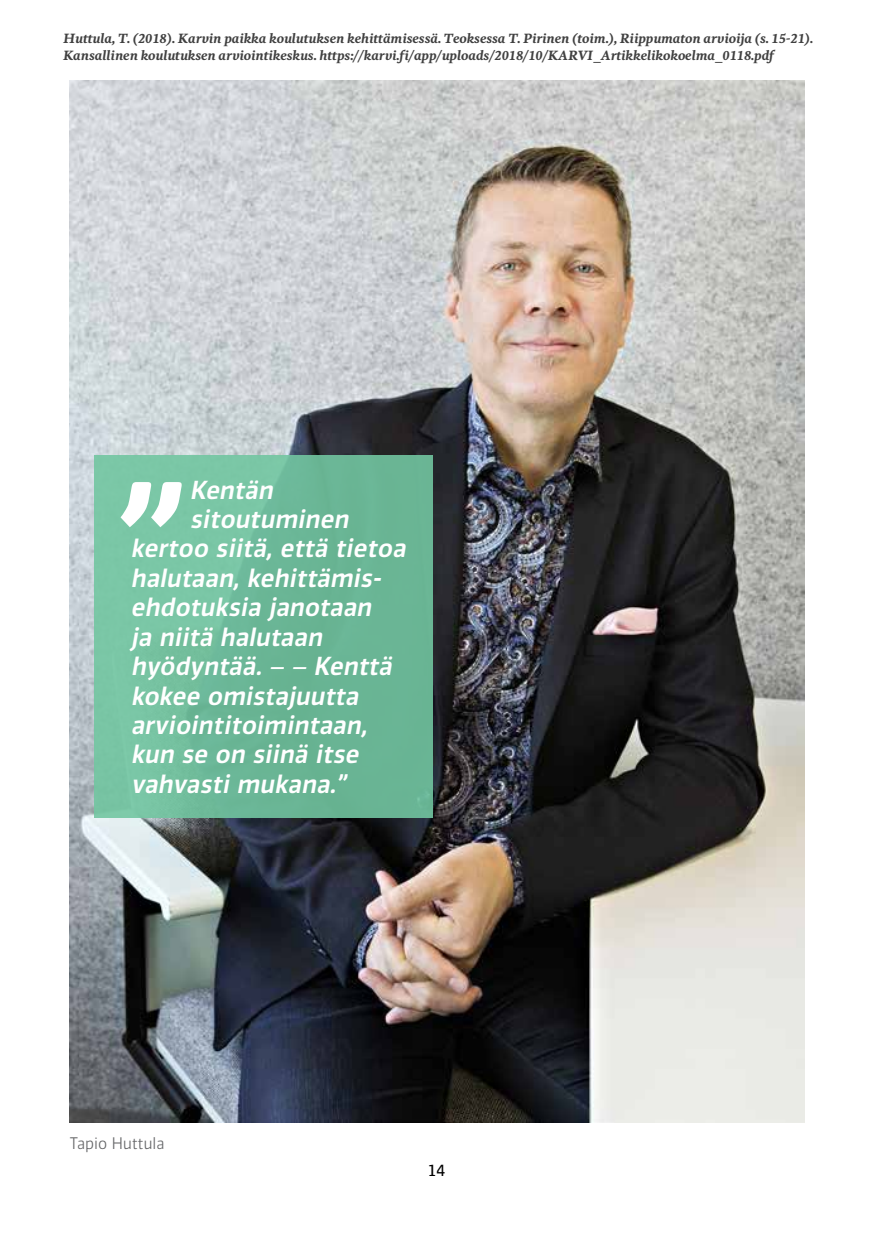
<style>
.page{position:relative;width:874px;height:1241px;background:#fff}
.page>*{position:absolute;margin:0;border:0;box-sizing:border-box;transform-origin:0 0}
.t1{font:italic 500 164.67px "Vinkel";color:#fff}
.t2{font:italic 500 24.5px "Vinkel";color:#fff}
.t3{font:300 15.75px "Vinkel";color:#636466}
.t4{font:15.75px "Vinkel";color:#000}
.t5{font:italic 700 14px/16.8px "Freya";color:#404040}
</style>
<div class="page">
<img style="left:69px;top:80px;width:735px;height:1042px">
<div style="left:94px;top:455px;width:338px;height:362px;background:linear-gradient(to right,#7ac7a6,#65b090)"></div>
<p class="t5" style="left:63px;top:30px;width:751px">Huttula, T. (2018). Karvin paikka koulutuksen kehittämisessä. Teoksessa T. Pirinen (toim.), Riippumaton arvioija (s. 15-21).<br>Kansallinen koulutuksen arviointikeskus. https://karvi.fi/app/uploads/2018/10/KARVI_Artikkelikokoelma_0118.pdf</p>
<h1 class="t1" style="left:101px;top:438px;width:105px">”</h1>
<h2 class="t2" style="left:190px;top:473px;width:90px">Kentän</h2>
<h2 class="t2" style="left:190px;top:502px;width:166px">sitoutuminen</h2>
<h2 class="t2" style="left:130px;top:532px;width:282px">kertoo siitä,että tietoa</h2>
<h2 class="t2" style="left:131px;top:561px;width:250px">halutaan,kehittämis-</h2>
<h2 class="t2" style="left:131px;top:591px;width:248px">ehdotuksia janotaan</h2>
<h2 class="t2" style="left:131px;top:620px;width:199px">ja niitä halutaan</h2>
<h2 class="t2" style="left:131px;top:649px;width:268px">hyödyntää.– – Kenttä</h2>
<h2 class="t2" style="left:131px;top:679px;width:235px">kokee omistajuutta</h2>
<h2 class="t2" style="left:131px;top:708px;width:244px">arviointitoimintaan,</h2>
<h2 class="t2" style="left:131px;top:738px;width:235px">kun se on siinä itse</h2>
<h2 class="t2" style="left:131px;top:767px;width:222px">vahvastimukana.”</h2>
<p class="t3" style="left:69px;top:1132px;width:96px">Tapio Huttula</p>
<p class="t4" style="left:428px;top:1159px;width:18px">14</p>
</div>
